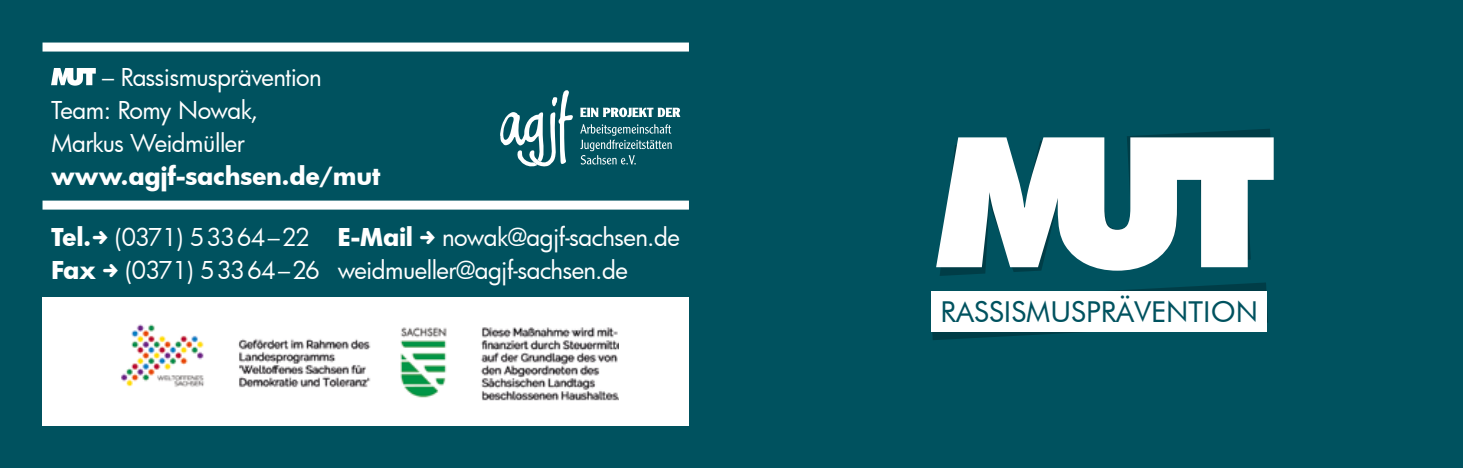
<style>
.page{position:relative;width:1463px;height:468px;background:#00525f}
.page>*{position:absolute;margin:0;border:0;box-sizing:border-box;transform-origin:0 0}
.t1{font:28.8px "Futura BT";color:#00525f}
.t2{font:24px/33px "Futura";letter-spacing:-.025em;color:#fff}
.t3{font:700 24px "Futura";letter-spacing:-.015em;color:#fff}
.s1{font-weight:700}
</style>
<div class="page">
<svg style="left:51px;top:68px;width:45px;height:18px"></svg>
<div style="left:43px;top:200px;width:646px;height:9px;background:#fff"></div>
<div style="left:43px;top:43px;width:646px;height:9px;background:#fff"></div>
<svg style="left:500px;top:90px;width:73px;height:77px"></svg>
<svg style="left:580px;top:124px;width:92px;height:40px"></svg>
<svg style="left:580px;top:108px;width:100px;height:9px"></svg>
<svg style="left:940px;top:129px;width:330px;height:147px"></svg>
<svg style="left:936px;top:137px;width:337px;height:134px;fill:#fff"></svg>
<svg style="left:931px;top:282px;width:337px;height:58px"></svg>
<div style="left:931px;top:291px;width:336px;height:40px;background:#fff"></div>
<div style="left:43px;top:297px;width:646px;height:128px;background:#fff"></div>
<img style="left:121px;top:324px;width:498px;height:77px">
<p class="t2" style="left:51px;top:60px;width:272px;text-indent:51px">– Rassismusprävention<br>Team: Romy Nowak,<br>Markus Weidmüller</p>
<p class="t3" style="left:51px;top:159px;width:331px">www.agjf-sachsen.de/mut</p>
<p class="t2" style="left:337px;top:220px;width:344px"><span class="s1">E-Mail</span> ➜ nowak@agjf-sachsen.de weidmueller@agjf-sachsen.de</p>
<p class="t2" style="left:51px;top:220px;width:270px"><span class="s1">Tel.</span>➜ (0371) 53364–22<br><span class="s1">Fax</span> ➜ (0371) 53364–26</p>
<p class="t1" style="left:940px;top:294px;width:319px">RASSISMUSPRÄVENTION</p>
</div>
